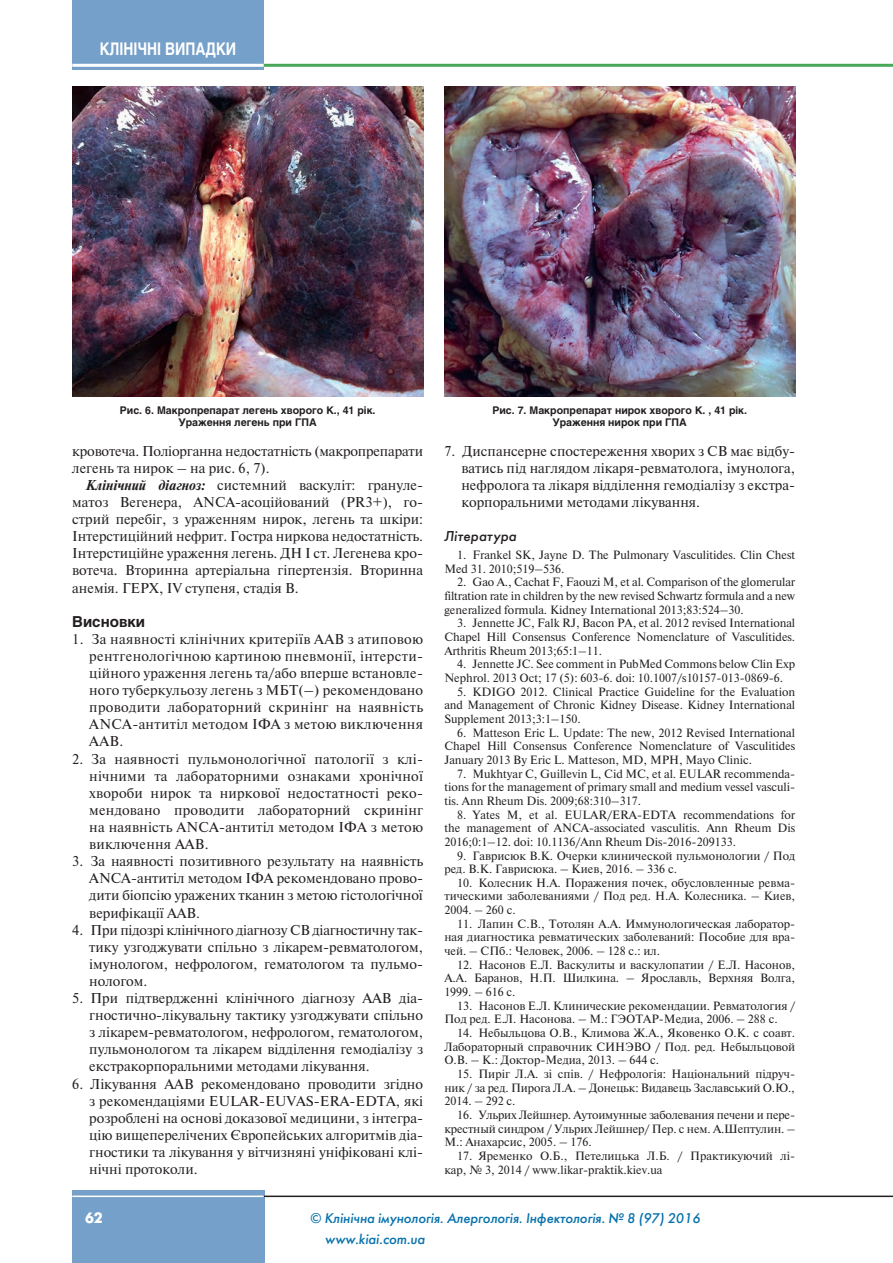
<style>
.page{position:relative;width:893px;height:1263px;background:#fff}
.page>*{position:absolute;margin:0;border:0;box-sizing:border-box;transform-origin:0 0}
.t1{font:700 17.25px "Helios";color:#fff;scale:.8 1}
.Subpost{font:700 15px "Helios";color:#231f20}
.t2{font:700 15px "Futuris C";color:#fff}
.body{font:14.25px/17.1px "Newton C";color:#231f20;text-align:justify}
.Literatura_KIAI_Zagl{font:italic 14.25px "Futuris C";letter-spacing:.025em;color:#231f20}
.t3{font:italic 13.95px/21.3px "Futuris C";color:#0772ac}
.t4{font:12px/13.6px "Newton C";color:#231f20;text-align:justify}
.ris_Zag{font:700 10.5px/12.6px "Helios";color:#231f20;text-align:center}
.s1{font-weight:700;font-style:italic}
</style>
<div class="page">
<div style="left:72px;top:0;width:192px;height:70px;background:#75a0c9"></div>
<hr style="left:264px;top:64px;width:629px;height:3px;background:#48a758">
<hr style="left:72px;top:64px;width:192px;height:3px;background:#fff">
<div style="left:72px;top:1191px;width:192px;height:72px;background:#75a0c9"></div>
<hr style="left:264px;top:1195px;width:629px;height:2px;background:#231f20">
<hr style="left:72px;top:1195px;width:192px;height:2px;background:#fff">
<img style="left:72px;top:87px;width:351px;height:310px">
<img style="left:444px;top:87px;width:351px;height:310px">
<h1 class="t1" style="left:100px;top:39px;width:172px">КЛІНІЧНІ ВИПАДКИ</h1>
<p class="ris_Zag" style="left:120px;top:404px;width:257px">Рис. 6. Макропрепарат легень хворого К., 41 рік.<br>Ураження легень при ГПА</p>
<p class="ris_Zag" style="left:492px;top:404px;width:256px">Рис. 7. Макропрепарат нирок хворого К. , 41 рік.<br>Ураження нирок при ГПА</p>
<p class="body" style="left:72px;top:442px;width:352px">кровотеча. Поліорганна недостатність (макропрепарати легень та нирок – на рис. 6, 7).</p>
<p class="body" style="left:72px;top:477px;width:352px;text-indent:13px"><span class="s1">Клінічний діагноз:</span> системний васкуліт: грануле&shy;матоз Вегенера, ANCA-асоційований (PR3+), го&shy;стрий перебіг, з ураженням нирок, легень та шкіри:<br>Інтерстиційний нефрит. Гостра ниркова недостатність.<br>Інтерстиційне ураження легень. ДН І ст. Легенева кро&shy;вотеча. Вторинна артеріальна гіпертензія. Вторинна анемія. ГЕРХ, ІV ступеня, стадія В.</p>
<p class="Subpost" style="left:72px;top:613px;width:74px">Висновки</p>
<p class="body" style="left:89px;top:630px;width:335px;text-indent:-17px">1. За наявності клінічних критеріїв ААВ з атиповою рентгенологічною картиною пневмонії, інтерсти&shy;ційного ураження легень та/або вперше встановле&shy;ного туберкульозу легень з МБТ(–) рекомендовано проводити лабораторний скринінг на наявність ANCA-антитіл методом ІФА з метою виключення ААВ.</p>
<p class="body" style="left:89px;top:750px;width:335px;text-indent:-17px">2. За наявності пульмонологічної патології з клі&shy;нічними та лабораторними ознаками хронічної хвороби нирок та ниркової недостатності реко&shy;мендовано проводити лабораторний скринінг на наявність ANCA-антитіл методом ІФА з метою виключення ААВ.</p>
<p class="body" style="left:89px;top:853px;width:335px;text-indent:-17px">3. За наявності позитивного результату на наявність ANCA-антитіл методом ІФА рекомендовано прово&shy;дити біопсію уражених тканин з метою гістологічної верифікації ААВ.</p>
<p class="body" style="left:89px;top:921px;width:335px;text-indent:-17px">4. При підозрі клінічного діагнозу СВ діагностичну так&shy;тику узгоджувати спільно з лікарем-ревматологом, імунологом, нефрологом, гематологом та пульмо&shy;нологом.</p>
<p class="body" style="left:89px;top:990px;width:335px;text-indent:-17px">5. При підтвердженні клінічного діагнозу ААВ діа&shy;гностично-лікувальну тактику узгоджувати спільно з лікарем-ревматологом, нефрологом, гематологом, пульмонологом та лікарем відділення гемодіалізу з екстракорпоральними методами лікування.</p>
<p class="body" style="left:89px;top:1075px;width:335px;text-indent:-17px">6. Лікування ААВ рекомендовано проводити згідно з рекомендаціями EULAR-EUVAS-ERA-EDTA, які розроблені на основі доказової медицини, з інтегра&shy;цію вищеперелічених Європейських алгоритмів діа&shy;гностики та лікування у вітчизняні уніфіковані клі&shy;нічні протоколи.</p>
<p class="body" style="left:461px;top:442px;width:335px;text-indent:-17px">7. Диспансерне спостереження хворих з СВ має відбу&shy;ватись під наглядом лікаря-ревматолога, імунолога, нефролога та лікаря відділення гемодіалізу з екстра&shy;корпоральними методами лікування.</p>
<p class="Literatura_KIAI_Zagl" style="left:444px;top:528px;width:74px">Література</p>
<p class="t4" style="left:444px;top:548px;width:352px;text-indent:13px">1. Frankel SK, Jayne D. The Pulmonary Vasculitides. Clin Chest<br>Med 31. 2010;519–536.</p>
<p class="t4" style="left:444px;top:576px;width:352px;text-indent:13px">2. Gao A., Cachat F, Faouzi M, et al. Comparison of the glomerular filtration rate in children by the new revised Schwartz formula and a new generalized formula. Kidney International 2013;83:524–30.</p>
<p class="t4" style="left:444px;top:616px;width:352px;text-indent:13px">3. Jennette JC, Falk RJ, Bacon PA, et al. 2012 revised International Chapel Hill Consensus Conference Nomenclature of Vasculitides.<br>Arthritis Rheum 2013;65:1–11.</p>
<p class="t4" style="left:444px;top:657px;width:352px;text-indent:13px">4. Jennette JC. See comment in PubMed Commons below Clin Exp<br>Nephrol. 2013 Oct; 17 (5): 603-6. doi: 10.1007/s10157-013-0869-6.</p>
<p class="t4" style="left:444px;top:685px;width:352px;text-indent:13px">5. KDIGO 2012. Clinical Practice Guideline for the Evaluation and Management of Chronic Kidney Disease. Kidney International Supplement 2013;3:1–150.</p>
<p class="t4" style="left:444px;top:726px;width:352px;text-indent:13px">6. Matteson Eric L. Update: The new, 2012 Revised International Chapel Hill Consensus Conference Nomenclature of Vasculitides January 2013 By Eric L. Matteson, MD, MPH, Mayo Clinic.</p>
<p class="t4" style="left:444px;top:767px;width:352px;text-indent:13px">7. Mukhtyar C, Guillevin L, Cid MC, et al. EULAR recommenda&shy;tions for the management of primary small and medium vessel vasculi&shy;tis. Ann Rheum Dis. 2009;68:310–317.</p>
<p class="t4" style="left:444px;top:808px;width:352px;text-indent:13px">8. Yates M, et al. EULAR/ERA-EDTA recommendations for the management of ANCA-associated vasculitis. Ann Rheum Dis 2016;0:1–12. doi: 10.1136/Ann Rheum Dis-2016-209133.</p>
<p class="t4" style="left:444px;top:849px;width:352px;text-indent:13px">9. Гаврисюк В.К. Очерки клинической пульмонологии / Под ред. В.К. Гаврисюка. – Киев, 2016. – 336 с.</p>
<p class="t4" style="left:444px;top:876px;width:352px;text-indent:13px">10. Колесник Н.А. Поражения почек, обусловленные ревма&shy;тическими заболеваниями / Под ред. Н.А. Колесника. – Киев, 2004. – 260 с.</p>
<p class="t4" style="left:444px;top:917px;width:352px;text-indent:13px">11. Лапин С.В., Тотолян А.А. Иммунологическая лаборатор&shy;ная диагностика ревматических заболеваний: Пособие для вра&shy;чей. – СПб.: Человек, 2006. – 128 с.: ил.</p>
<p class="t4" style="left:444px;top:958px;width:352px;text-indent:13px">12. Насонов Е.Л. Васкулиты и васкулопатии / Е.Л. Насонов, А.А. Баранов, Н.П. Шилкина. – Ярославль, Верхняя Волга, 1999. – 616 с.</p>
<p class="t4" style="left:444px;top:999px;width:352px;text-indent:13px">13. Насонов Е.Л. Клинические рекомендации. Ревматология /<br>Под ред. Е.Л. Насонова. – М.: ГЭОТАР-Медиа, 2006. – 288 с.</p>
<p class="t4" style="left:444px;top:1026px;width:352px;text-indent:13px">14. Небыльцова О.В., Климова Ж.А., Яковенко О.К. с соавт.<br>Лабораторный справочник СИНЭВО / Под. ред. Небыльцовой О.В. – К.: Доктор-Медиа, 2013. – 644 с.</p>
<p class="t4" style="left:444px;top:1067px;width:352px;text-indent:13px">15. Пиріг Л.А. зі спів. / Нефрологія: Національний підруч&shy;ник / за ред. Пирога Л.А. – Донецьк: Видавець Заславський О.Ю., 2014. – 292 с.</p>
<p class="t4" style="left:444px;top:1108px;width:352px;text-indent:13px">16. Ульрих Лейшнер. Аутоимунные заболевания печени и пере&shy;крестный синдром / Ульрих Лейшнер/ Пер. с нем. А.Шептулин. – М.: Анахарсис, 2005. – 176.</p>
<p class="t4" style="left:444px;top:1149px;width:352px;text-indent:13px">17. Яременко О.Б., Петелицька Л.Б. / Практикуючий лі&shy;кар, № 3, 2014 / www.likar-praktik.kiev.ua</p>
<p class="t2" style="left:85px;top:1209px;width:19px">62</p>
<p class="t3" style="left:325px;top:1207px;width:377px;text-indent:-15px">© Клінічна імунологія. Алергологія. Інфектологія. № 8 (97) 2016 www.kiai.com.ua</p>
</div>
